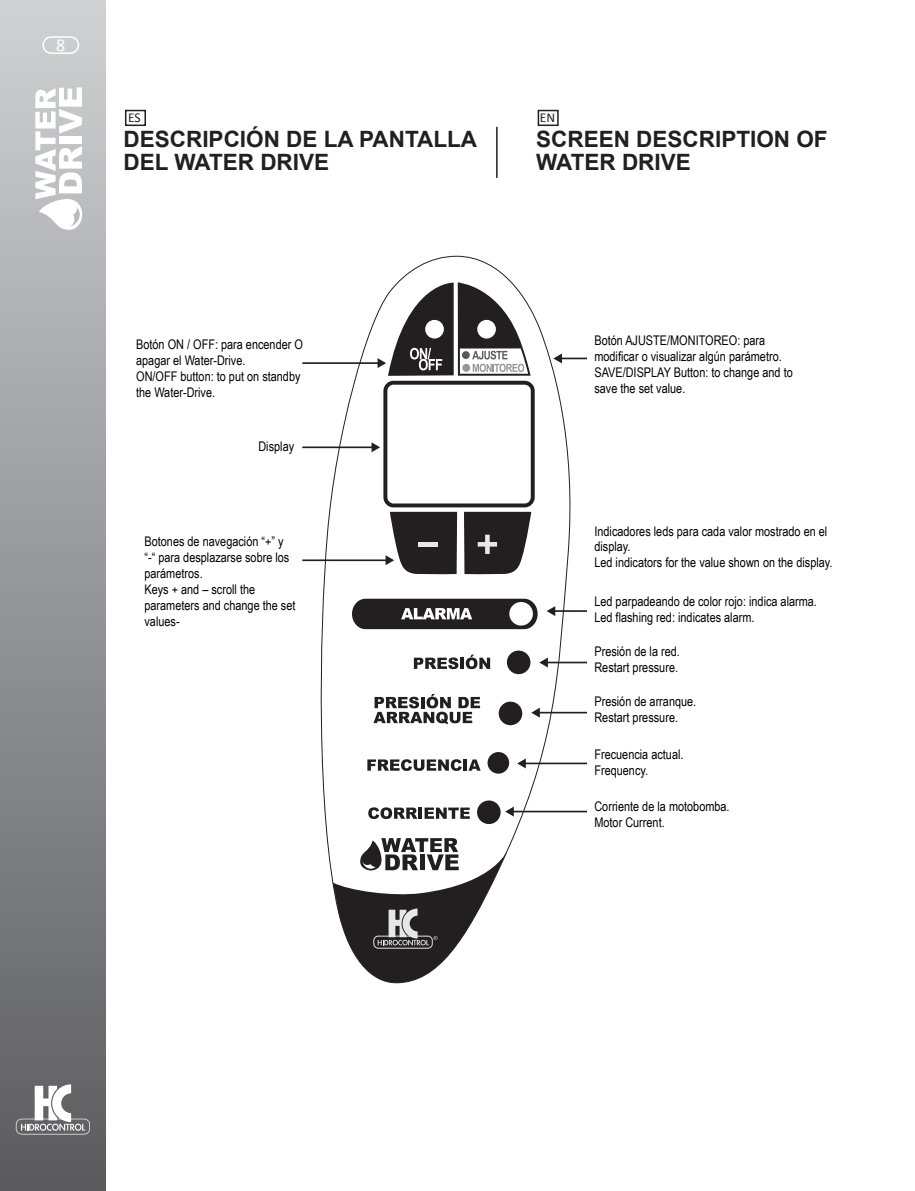
<style>
.page{position:relative;width:915px;height:1191px;background:#fff}
.page>*{position:absolute;margin:0;border:0;box-sizing:border-box;transform-origin:0 0}
.t1{font:700 22.5px/22.5px "Arial";color:#231f20}
.t2{font:18px "Calibri";color:#fff}
.t3{font:13.5px "Calibri";color:#231f20}
.t4{font:13.35px/15.9px "Arial Narrow";color:#000}
</style>
<div class="page">
<div style="left:0;top:0;width:106px;height:1191px;background:linear-gradient(to bottom,#cfd1d4,#5a5b5f)"></div>
<svg style="left:16px;top:1084px;width:74px;height:50px"></svg>
<div style="left:42px;top:36px;width:37px;height:18px;border:2px solid #fff;border-radius:8px"></div>
<svg style="left:35px;top:87px;width:48px;height:144px"></svg>
<svg style="left:315px;top:256px;width:262px;height:727px"></svg>
<div style="left:477px;top:800px;width:23px;height:24px;background:#231f20;border-radius:50%"></div>
<div style="left:498px;top:701px;width:24px;height:24px;background:#231f20;border-radius:50%"></div>
<div style="left:506px;top:650px;width:24px;height:24px;background:#231f20;border-radius:50%"></div>
<div style="left:487px;top:752px;width:22px;height:21px;background:#231f20;border-radius:50%"></div>
<svg style="left:352px;top:598px;width:185px;height:31px"></svg>
<svg style="left:414px;top:654px;width:76px;height:15px"></svg>
<svg style="left:373px;top:694px;width:107px;height:30px"></svg>
<svg style="left:367px;top:759px;width:94px;height:12px"></svg>
<hr style="left:463px;top:759px;width:4px;height:11px;background:#231f20">
<svg style="left:468px;top:759px;width:12px;height:11px"></svg>
<svg style="left:368px;top:807px;width:49px;height:12px"></svg>
<hr style="left:418px;top:807px;width:4px;height:12px;background:#231f20">
<svg style="left:424px;top:807px;width:45px;height:12px"></svg>
<svg style="left:333px;top:838px;width:175px;height:144px"></svg>
<hr style="left:302px;top:362px;width:77px;height:2px;background:#231f20">
<hr style="left:560px;top:357px;width:26px;height:2px;background:#231f20">
<svg style="left:553px;top:353px;width:8px;height:10px"></svg>
<hr style="left:553px;top:610px;width:33px;height:2px;background:#231f20">
<svg style="left:546px;top:606px;width:9px;height:10px"></svg>
<hr style="left:546px;top:661px;width:40px;height:2px;background:#231f20">
<svg style="left:539px;top:657px;width:8px;height:10px"></svg>
<hr style="left:538px;top:712px;width:48px;height:1px;background:#231f20">
<svg style="left:531px;top:707px;width:8px;height:10px"></svg>
<hr style="left:524px;top:762px;width:62px;height:2px;background:#231f20">
<svg style="left:517px;top:758px;width:8px;height:10px"></svg>
<hr style="left:512px;top:810px;width:74px;height:2px;background:#231f20">
<svg style="left:505px;top:806px;width:8px;height:10px"></svg>
<hr style="left:302px;top:446px;width:71px;height:2px;background:#231f20">
<hr style="left:302px;top:559px;width:85px;height:2px;background:#231f20">
<svg style="left:371px;top:281px;width:163px;height:293px"></svg>
<hr style="left:496px;top:127px;width:1px;height:51px;background:#231f20">
<div style="left:125px;top:110px;width:21px;height:16px;border:2px solid #231f20"></div>
<div style="left:537px;top:110px;width:21px;height:16px;border:2px solid #231f20"></div>
<h2 class="t2" style="left:56px;top:32px;width:11px">8</h2>
<p class="t3" style="left:128px;top:108px;width:14px">ES</p>
<p class="t3" style="left:539px;top:108px;width:17px">EN</p>
<p class="t1" style="left:123px;top:129px;width:355px">DESCRIPCIÓN DE LA PANTALLA<br>DEL WATER DRIVE</p>
<p class="t1" style="left:536px;top:129px;width:293px">SCREEN DESCRIPTION OF<br>WATER DRIVE</p>
<p class="t4" style="left:136px;top:336px;width:168px">Botón ON / OFF: para encender O apagar el Water-Drive.<br>ON/OFF button: to put on standby the Water-Drive.</p>
<p class="t4" style="left:594px;top:332px;width:200px">Botón AJUSTE/MONITOREO: para modificar o visualizar algún parámetro.<br>SAVE/DISPLAY Button: to change and to save the set value.</p>
<p class="t4" style="left:258px;top:437px;width:37px">Display</p>
<p class="t4" style="left:144px;top:533px;width:152px">Botones de navegación “+” y “-“ para desplazarse sobre los parámetros.<br>Keys + and – scroll the parameters and change the set values-</p>
<p class="t4" style="left:594px;top:522px;width:240px">Indicadores leds para cada valor mostrado en el display.<br>Led indicators for the value shown on the display.</p>
<p class="t4" style="left:594px;top:593px;width:224px">Led parpadeando de color rojo: indica alarma.<br>Led flashing red: indicates alarm.</p>
<p class="t4" style="left:594px;top:643px;width:87px">Presión de la red.<br>Restart pressure.</p>
<p class="t4" style="left:594px;top:693px;width:103px">Presión de arranque.<br>Restart pressure.</p>
<p class="t4" style="left:594px;top:746px;width:91px">Frecuencia actual.<br>Frequency.</p>
<p class="t4" style="left:594px;top:797px;width:137px">Corriente de la motobomba.<br>Motor Current.</p>
</div>
